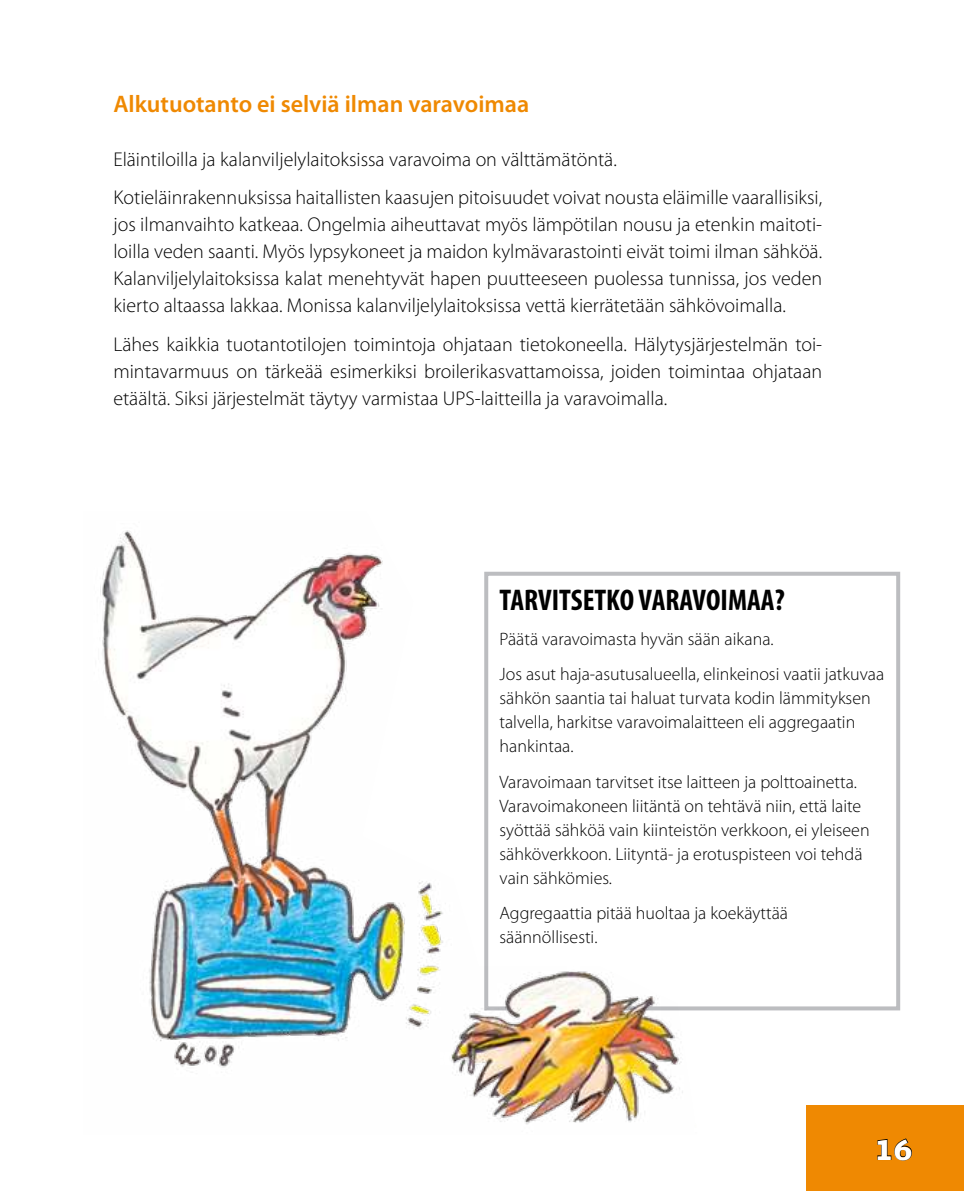
<style>
.page{position:relative;width:964px;height:1191px;background:#fff}
.page>*{position:absolute;margin:0;border:0;box-sizing:border-box;transform-origin:0 0}
.t1{font:700 condensed 30px "Myriad Pro";color:#000}
.t2{font:600 24px "Myriad Pro";color:#ef8902}
.t3{font:300 20px/27px "Myriad Pro";color:#000;text-align:justify}
.t4{font:300 18px/24px "Myriad Pro";color:#000}
</style>
<div class="page">
<div style="left:806px;top:1106px;width:158px;height:85px;background:#ef8902"></div>
<div style="left:484px;top:572px;width:416px;height:438px;border:4px solid #bcbdc0"></div>
<img style="left:100px;top:530px;width:598px;height:595px">
<svg style="left:877px;top:1138px;width:35px;height:23px"></svg>
<p class="t2" style="left:113px;top:92px;width:417px">Alkutuotanto ei selviä ilman varavoimaa</p>
<p class="t3" style="left:113px;top:141px;width:710px;line-height:38.4px">Eläintiloilla ja kalanviljelylaitoksissa varavoima on välttämätöntä.<br>Kotieläinrakennuksissa haitallisten kaasujen pitoisuudet voivat nousta eläimille vaarallisiksi,</p>
<p class="t3" style="left:113px;top:212px;width:710px">jos ilmanvaihto katkeaa. Ongelmia aiheuttavat myös lämpötilan nousu ja etenkin maitoti&shy;loilla veden saanti. Myös lypsykoneet ja maidon kylmävarastointi eivät toimi ilman sähköä.<br>Kalanviljelylaitoksissa kalat menehtyvät hapen puutteeseen puolessa tunnissa, jos veden kierto altaassa lakkaa. Monissa kalanviljelylaitoksissa vettä kierrätetään sähkövoimalla.</p>
<p class="t3" style="left:113px;top:331px;width:710px">Lähes kaikkia tuotantotilojen toimintoja ohjataan tietokoneella. Hälytysjärjestelmän toi&shy;mintavarmuus on tärkeää esimerkiksi broilerikasvattamoissa, joiden toimintaa ohjataan etäältä. Siksi järjestelmät täytyy varmistaa UPS-laitteilla ja varavoimalla.</p>
<h1 class="t1" style="left:499px;top:588px;width:287px">TARVITSETKO VARAVOIMAA?</h1>
<p class="t4" style="left:499px;top:622px;width:386px;line-height:35.4px">Päätä varavoimasta hyvän sään aikana.<br>Jos asut haja-asutusalueella, elinkeinosi vaatii jatkuvaa</p>
<p class="t4" style="left:499px;top:687px;width:373px">sähkön saantia tai haluat turvata kodin lämmityksen talvella, harkitse varavoimalaitteen eli aggregaatin hankintaa.</p>
<p class="t4" style="left:499px;top:770px;width:372px">Varavoimaan tarvitset itse laitteen ja polttoainetta.<br>Varavoimakoneen liitäntä on tehtävä niin, että laite syöttää sähköä vain kiinteistön verkkoon, ei yleiseen sähköverkkoon. Liityntä- ja erotuspisteen voi tehdä vain sähkömies.</p>
<p class="t4" style="left:499px;top:901px;width:290px">Aggregaattia pitää huoltaa ja koekäyttää säännöllisesti.</p>
</div>
